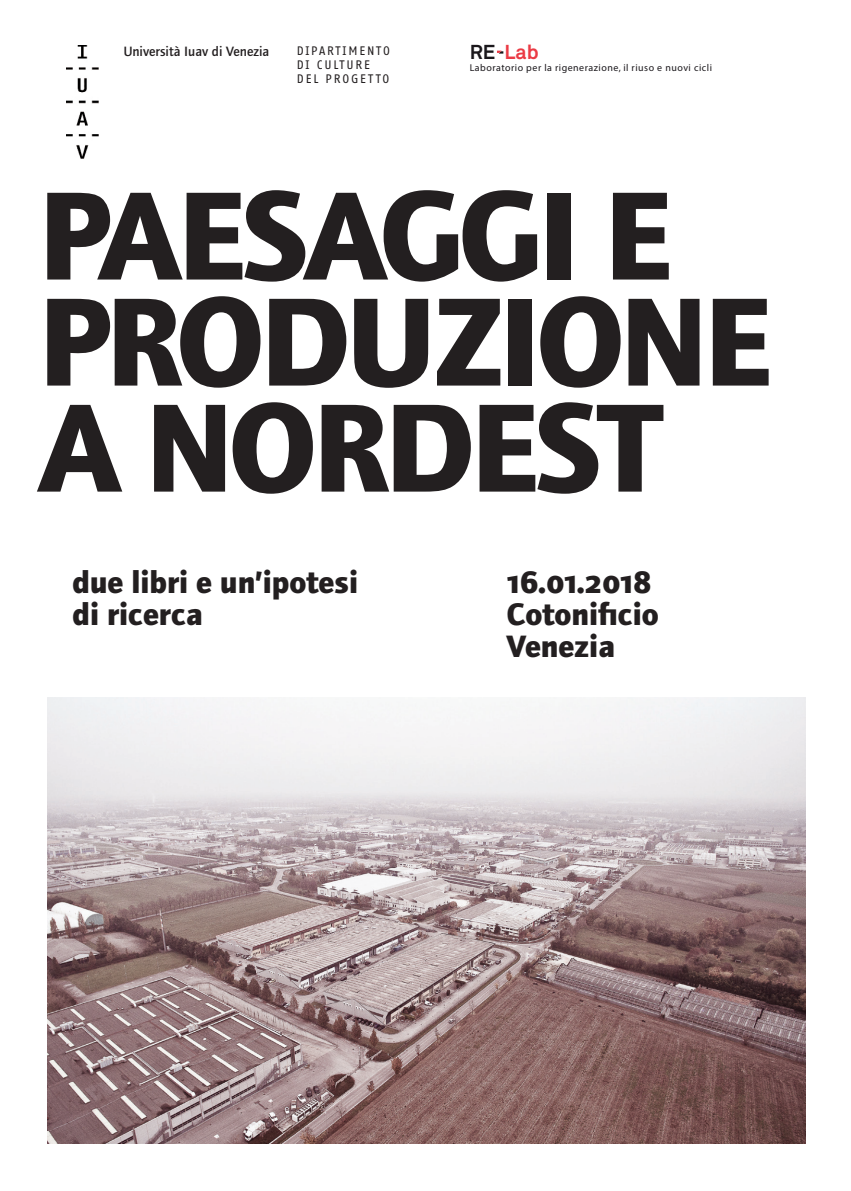
<style>
.page{position:relative;width:851px;height:1191px;background:#fff}
.page>*{position:absolute;margin:0;border:0;box-sizing:border-box;transform-origin:0 0}
.t1{font:700 130px/106px "Foundry Journal";letter-spacing:-.03em;color:#231f20}
.SOTTOTITOLO___INFO{font:700 32px "Foundry Journal";color:#231f20}
.SOTTOTITOLO___INFO-2{font:700 32px "Foundry Journal SC";color:#231f20}
.t2{font:700 20px "Akkurat";color:#1a171b}
.t3{font:500 14px "Foundry Journal";color:#231f20}
.t4{font:12px/14px "Fago Office Sans";letter-spacing:.15em;color:#231f20}
.t5{font:10px "Akkurat";letter-spacing:.05em;color:#1a171b}
.s1{color:#eb3b45}
</style>
<div class="page">
<img style="left:47px;top:697px;width:758px;height:447px">
<img style="left:67px;top:45px;width:31px;height:114px">
<svg style="left:497px;top:51px;width:6px;height:3px"></svg>
<p class="t3" style="left:123px;top:43px;width:148px">Università Iuav di Venezia</p>
<p class="t4" style="left:297px;top:44px;width:95px">DIPARTIMENTO<br>DI CULTURE</p>
<p class="t4" style="left:297px;top:72px;width:94px">DEL PROGETTO</p>
<p class="t2" style="left:469px;top:39px;width:70px">RE-<span class="s1">Lab</span></p>
<p class="t5" style="left:469px;top:61px;width:244px">Laboratorio per la rigenerazione, il riuso e nuovi cicli</p>
<p class="t1" style="left:38px;top:183px;width:733px">PAESAGGI E<br>PRODUZIONE<br>A NORDEST</p>
<p class="SOTTOTITOLO___INFO" style="left:72px;top:563px;width:287px">due libri e un’ipotesi</p>
<p class="SOTTOTITOLO___INFO" style="left:72px;top:595px;width:132px">di ricerca</p>
<p class="SOTTOTITOLO___INFO-2" style="left:507px;top:563px;width:146px">16.01.2018</p>
<p class="SOTTOTITOLO___INFO" style="left:507px;top:595px;width:153px">Cotonificio</p>
<p class="SOTTOTITOLO___INFO" style="left:507px;top:627px;width:110px">Venezia</p>
</div>
